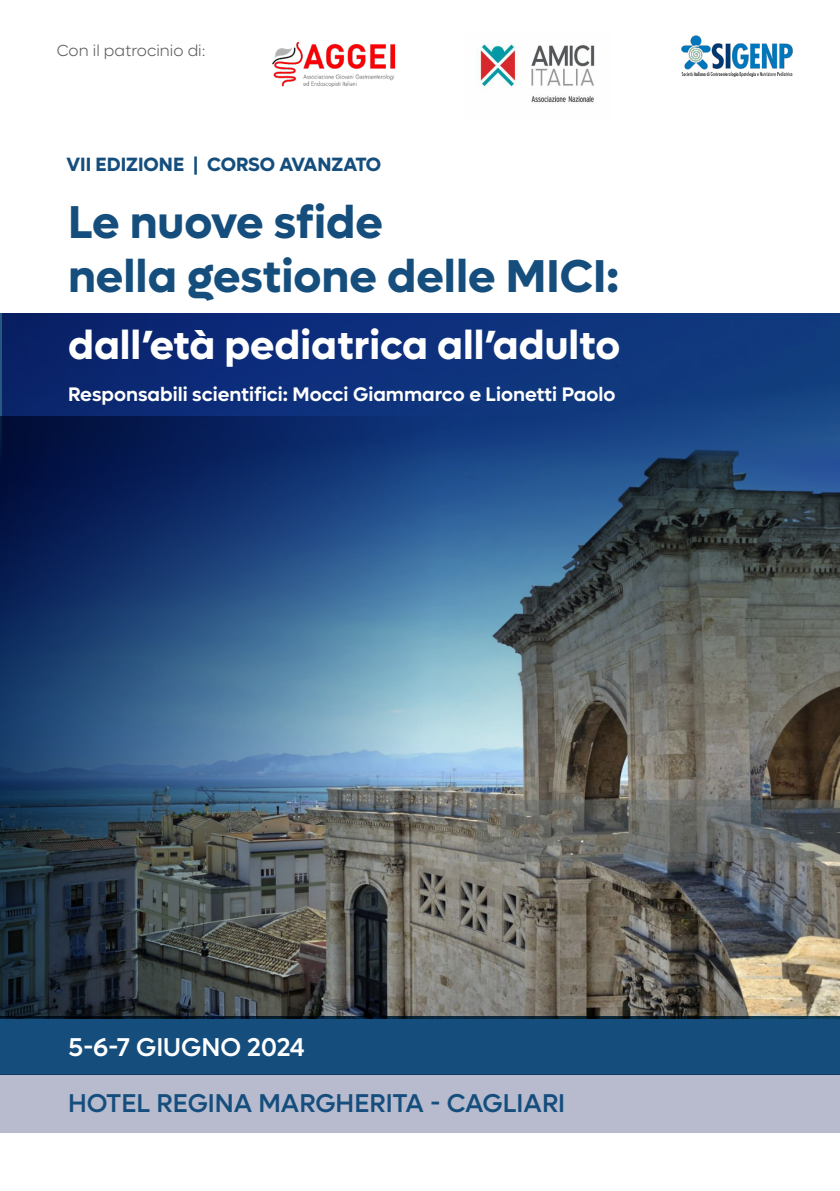
<style>
.page{position:relative;width:840px;height:1191px;background:#fff}
.page>*{position:absolute;margin:0;border:0;box-sizing:border-box;transform-origin:0 0}
.t1{font:700 46.2px "Lufga";color:#154e7d}
.t2{font:700 40.8px "Lufga";color:#fff}
.t3{font:500 25.8px "Lufga";color:#154e7d}
.t4{font:500 25.8px "Lufga";color:#fff}
.t5{font:600 19.6px "Lufga";color:#fff}
.t6{font:700 19.2px "Lufga";color:#154e7d}
.t7{font:300 16px "Lufga";color:#5a5a5d}
</style>
<div class="page">
<div style="left:0;top:314px;width:839px;height:555px;background:linear-gradient(to right,#09226f,#134084)"></div>
<img style="left:0;top:417px;width:839px;height:599px">
<div style="left:0;top:1016px;width:839px;height:58px;background:#154e7d"></div>
<div style="left:0;top:1074px;width:839px;height:58px;background:#b8bbce"></div>
<img style="left:479px;top:42px;width:116px;height:61px">
<img style="left:272px;top:42px;width:124px;height:45px">
<img style="left:681px;top:36px;width:112px;height:41px">
<p class="t7" style="left:57px;top:42px;width:150px">Con il patrocinio di:</p>
<p class="t6" style="left:66px;top:153px;width:316px">VII EDIZIONE | CORSO AVANZATO</p>
<p class="t1" style="left:68px;top:195px;width:316px">Le nuove sfide</p>
<p class="t1" style="left:68px;top:249px;width:552px">nella gestione delle MICI:</p>
<p class="t2" style="left:68px;top:321px;width:553px">dall’età pediatrica all’adulto</p>
<p class="t5" style="left:68px;top:382px;width:548px">Responsabili scientifici: Mocci Giammarco e Lionetti Paolo</p>
<p class="t4" style="left:68px;top:1032px;width:238px">5-6-7 GIUGNO 2024</p>
<p class="t3" style="left:68px;top:1088px;width:498px">HOTEL REGINA MARGHERITA - CAGLIARI</p>
</div>
